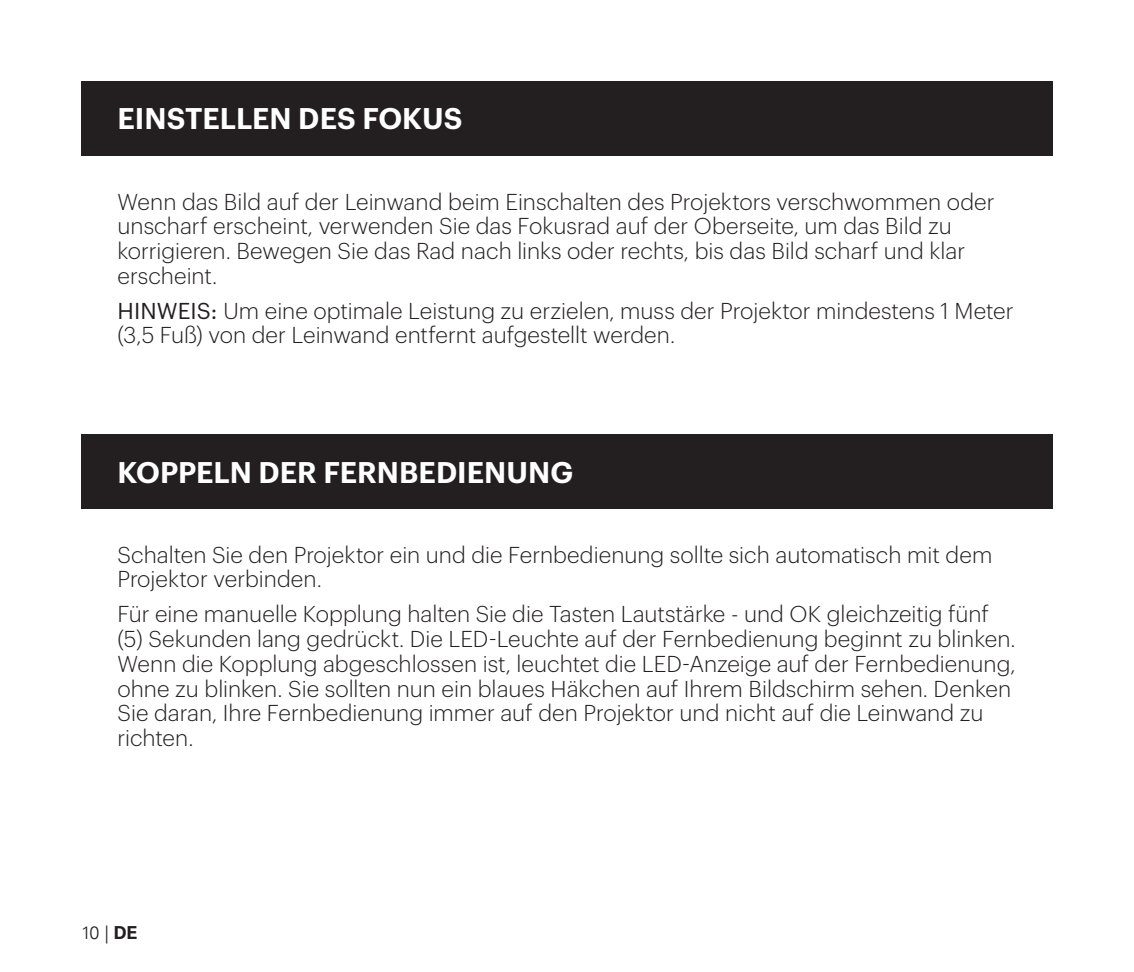
<style>
.page{position:relative;width:1134px;height:972px;background:#fff}
.page>*{position:absolute;margin:0;border:0;box-sizing:border-box;transform-origin:0 0}
.t1{font:600 29.25px "Graphik";color:#fff}
.t2{font:300 22.5px/24.8px "Graphik";color:#231f20}
.t3{font:300 18px "Univers LT";color:#231f20}
.s1{font-weight:400}
.s2{font-weight:700}
</style>
<div class="page">
<div style="left:81px;top:81px;width:972px;height:75px;background:#231f20"></div>
<div style="left:81px;top:434px;width:972px;height:75px;background:#231f20"></div>
<h1 class="t1" style="left:118px;top:96px;width:347px">EINSTELLEN DES FOKUS</h1>
<p class="t2" style="left:117px;top:187px;width:879px">Wenn das Bild auf der Leinwand beim Einschalten des Projektors verschwommen oder unscharf erscheint, verwenden Sie das Fokusrad auf der Oberseite, um das Bild zu korrigieren. Bewegen Sie das Rad nach links oder rechts, bis das Bild scharf und klar erscheint.</p>
<p class="t2" style="left:117px;top:296px;width:898px"><span class="s1">HINWEIS:</span> Um eine optimale Leistung zu erzielen, muss der Projektor mindestens 1 Meter (3,5 Fuß) von der Leinwand entfernt aufgestellt werden.</p>
<h1 class="t1" style="left:118px;top:450px;width:457px">KOPPELN DER FERNBEDIENUNG</h1>
<p class="t2" style="left:117px;top:540px;width:876px">Schalten Sie den Projektor ein und die Fernbedienung sollte sich automatisch mit dem<br>Projektor verbinden.</p>
<p class="t2" style="left:117px;top:600px;width:900px">Für eine manuelle Kopplung halten Sie die Tasten Lautstärke - und OK gleichzeitig fünf (5) Sekunden lang gedrückt. Die LED-Leuchte auf der Fernbedienung beginnt zu blinken.<br>Wenn die Kopplung abgeschlossen ist, leuchtet die LED-Anzeige auf der Fernbedienung, ohne zu blinken. Sie sollten nun ein blaues Häkchen auf Ihrem Bildschirm sehen. Denken Sie daran, Ihre Fernbedienung immer auf den Projektor und nicht auf die Leinwand zu richten.</p>
<p class="t3" style="left:81px;top:921px;width:58px">10 | <span class="s2">DE</span></p>
</div>
